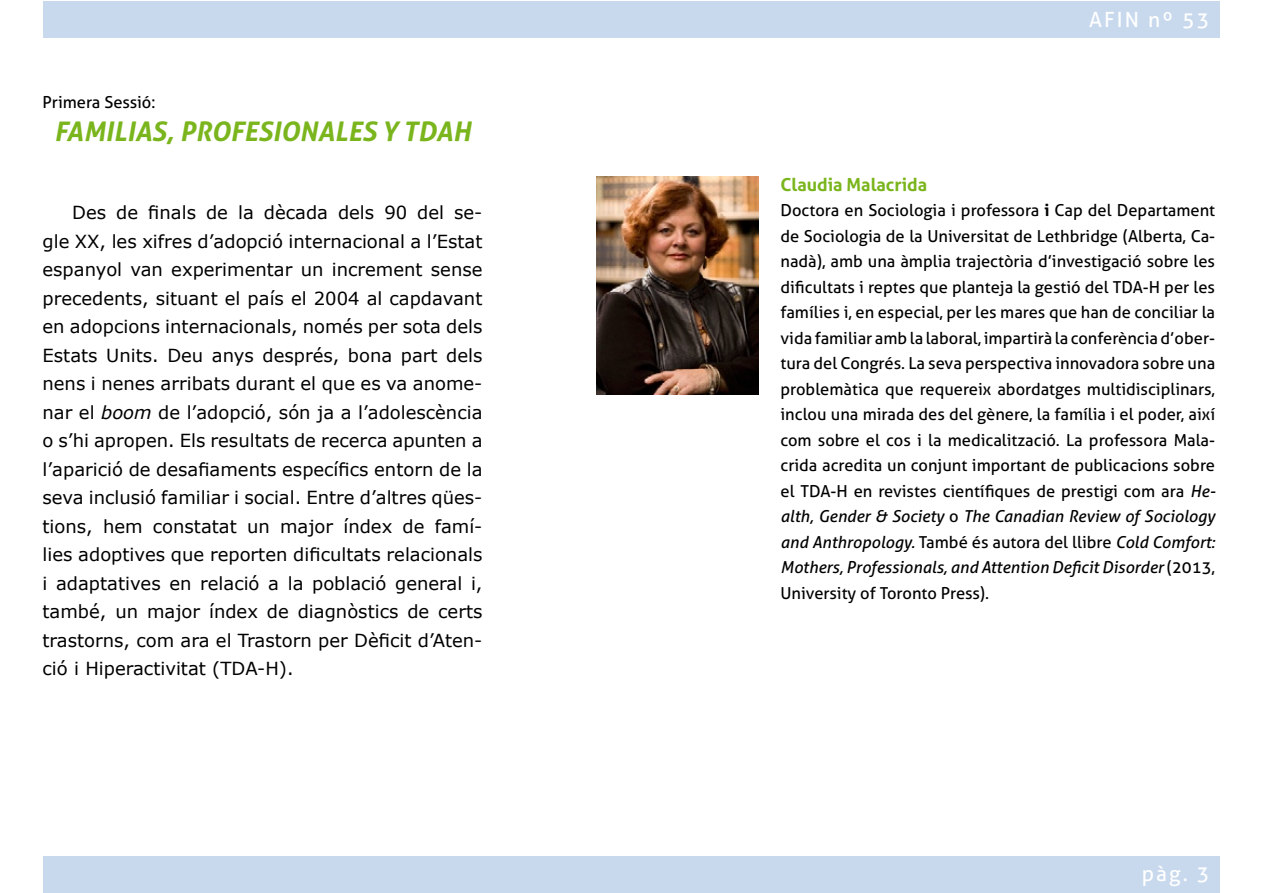
<style>
.page{position:relative;width:1263px;height:893px;background:#fff}
.page>*{position:absolute;margin:0;border:0;box-sizing:border-box;transform-origin:0 0}
.t1{font:italic 700 27px "Aller";color:#7ab51d}
.t2{font:21px "Aller";letter-spacing:.1em;color:#fff}
.t3{font:18px/28.5px "Verdana";color:#000;text-align:justify}
.t4{font:700 18px "Aller";color:#7ab51d}
.t5{font:16.5px/25.5px "Aller";color:#000;text-align:justify}
.s1{font-style:italic}
.s2{font-weight:700}
</style>
<div class="page">
<div style="left:43px;top:1px;width:1177px;height:37px;background:#c8d9ee"></div>
<div style="left:43px;top:856px;width:1177px;height:37px;background:#c8d9ee"></div>
<img style="left:596px;top:177px;width:163px;height:217px">
<p class="t5" style="left:43px;top:89px;width:114px">Primera Sessió:</p>
<h1 class="t1" style="left:54px;top:114px;width:418px">FAMILIAS, PROFESIONALES Y TDAH</h1>
<p class="t3" style="left:43px;top:199px;width:441px;text-indent:30px">Des de finals de la dècada dels 90 del se&shy;gle XX, les xifres d’adopció internacional a l’Estat espanyol van experimentar un increment sense precedents, situant el país el 2004 al capdavant en adopcions internacionals, només per sota dels Estats Units. Deu anys després, bona part dels nens i nenes arribats durant el que es va anome&shy;nar el <span class="s1">boom</span> de l’adopció, són ja a l’adolescència o s’hi apropen. Els resultats de recerca apunten a l’aparició de desafiaments específics entorn de la seva inclusió familiar i social. Entre d’altres qües&shy;tions, hem constatat un major índex de famí&shy;lies adoptives que reporten dificultats relacionals i adaptatives en relació a la població general i, també, un major índex de diagnòstics de certs trastorns, com ara el Trastorn per Dèficit d’Aten&shy;ció i Hiperactivitat (TDA-H).</p>
<p class="t2" style="left:1089px;top:7px;width:122px">AFIN nº 53</p>
<p class="t4" style="left:780px;top:173px;width:148px">Claudia Malacrida</p>
<p class="t5" style="left:780px;top:198px;width:436px">Doctora en Sociologia i professora <span class="s2">i</span> Cap del Departament de Sociologia de la Universitat de Lethbridge (Alberta, Ca&shy;nadà), amb una àmplia trajectòria d’investigació sobre les dificultats i reptes que planteja la gestió del TDA-H per les famílies i, en especial, per les mares que han de conciliar la vida familiar amb la laboral, impartirà la conferència d’ober&shy;tura del Congrés. La seva perspectiva innovadora sobre una problemàtica que requereix abordatges multidisciplinars, inclou una mirada des del gènere, la família i el poder, així com sobre el cos i la medicalització. La professora Mala&shy;crida acredita un conjunt important de publicacions sobre el TDA-H en revistes científiques de prestigi com ara <span class="s1">He&shy;alth, Gender &amp; Society</span> o <span class="s1">The Canadian Review of Sociology and Anthropology.</span> També és autora del llibre <span class="s1">Cold Comfort:<br>Mothers, Professionals, and Attention Deficit Disorder</span> (2013, University of Toronto Press).</p>
<p class="t2" style="left:1142px;top:861px;width:69px">pàg. 3</p>
</div>
